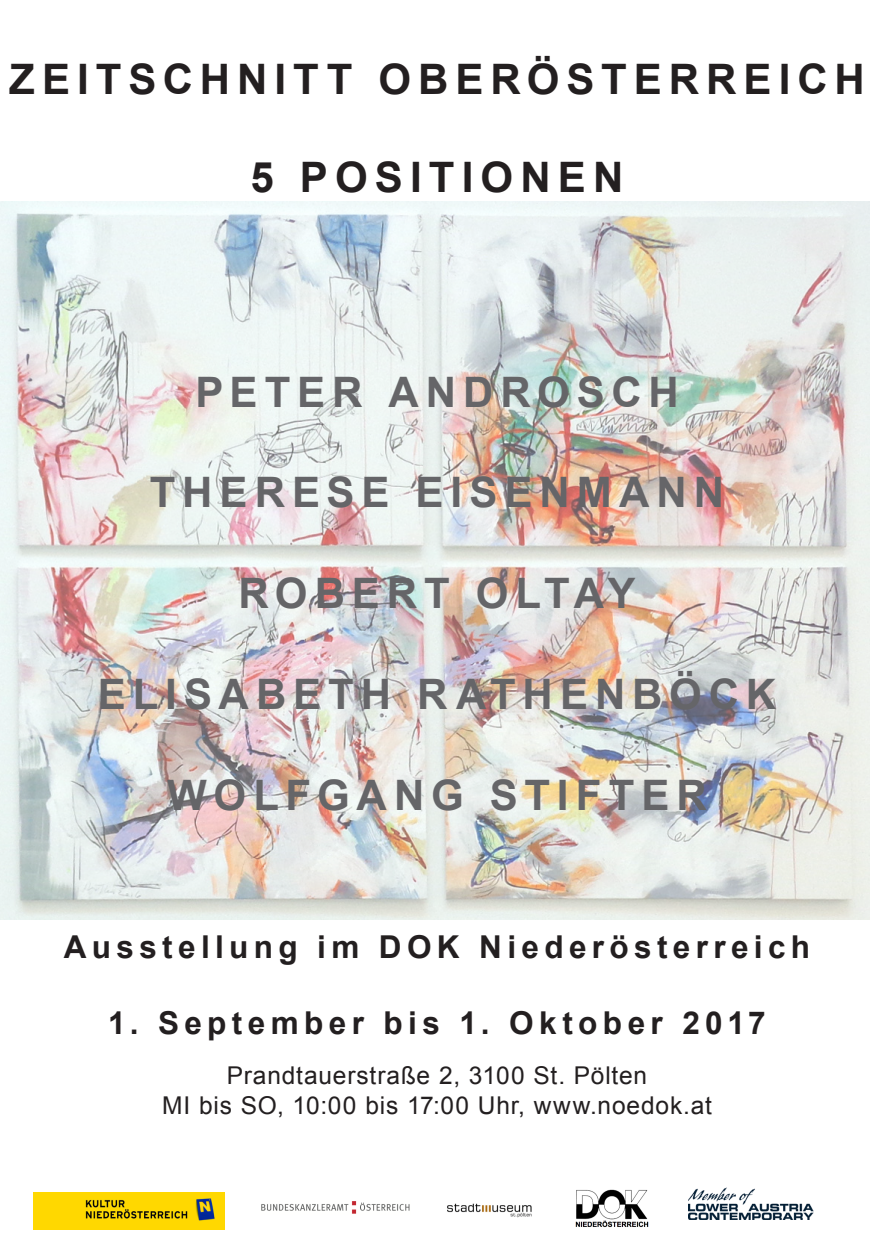
<style>
.page{position:relative;width:874px;height:1241px;background:#fff}
.page>*{position:absolute;margin:0;border:0;box-sizing:border-box;transform-origin:0 0}
.t1{font:700 42px "Arial";letter-spacing:.165em;color:#656568}
.t2{font:700 42px "Arial";letter-spacing:.17em;color:#231f20}
.t3{font:700 31.5px "Arial";letter-spacing:.17em;color:#231f20}
.t4{font:24.5px "Arial";letter-spacing:.035em;color:#231f20}
</style>
<div class="page">
<img style="left:0;top:201px;width:868px;height:718px">
<img style="left:33px;top:1192px;width:191px;height:37px">
<img style="left:261px;top:1201px;width:149px;height:13px">
<img style="left:688px;top:1187px;width:125px;height:32px">
<img style="left:447px;top:1203px;width:85px;height:14px">
<img style="left:575px;top:1189px;width:74px;height:38px">
<p class="t2" style="left:9px;top:51px;width:856px">ZEITSCHNITT OBERÖSTERREICH</p>
<p class="t2" style="left:250px;top:149px;width:374px">5 POSITIONEN</p>
<p class="t1" style="left:195px;top:364px;width:484px">PETER ANDROSCH</p>
<p class="t1" style="left:150px;top:464px;width:575px">THERESE EISENMANN</p>
<p class="t1" style="left:238px;top:565px;width:398px">ROBERT OLTAY</p>
<p class="t1" style="left:98px;top:666px;width:679px">ELISABETH RATHENBÖCK</p>
<p class="t1" style="left:167px;top:767px;width:540px">WOLFGANG STIFTER</p>
<p class="t3" style="left:64px;top:926px;width:747px">Ausstellung im DOK Niederösterreich</p>
<p class="t3" style="left:108px;top:1001px;width:658px">1. September bis 1. Oktober 2017</p>
<p class="t4" style="left:227px;top:1059px;width:421px">Prandtauerstraße 2, 3100 St. Pölten</p>
<p class="t4" style="left:162px;top:1088px;width:551px">MI bis SO, 10:00 bis 17:00 Uhr, www.noedok.at</p>
</div>
